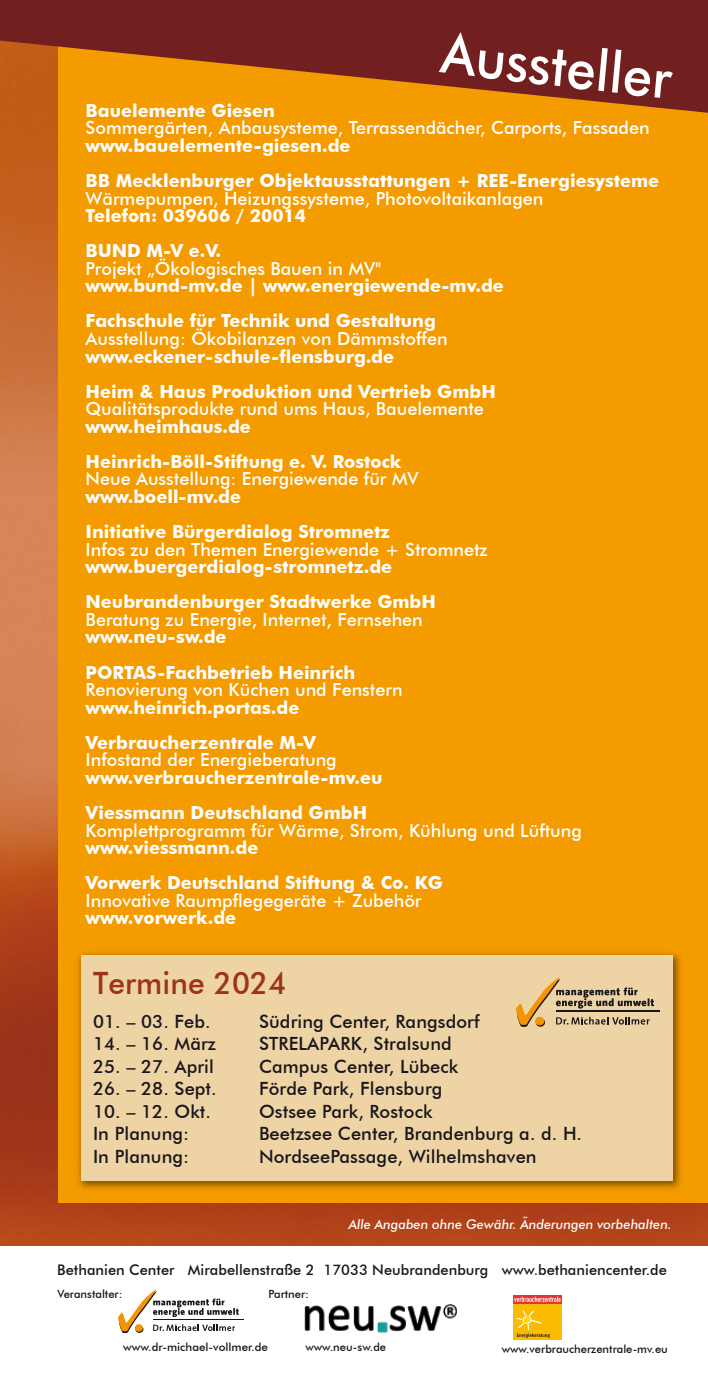
<style>
.page{position:relative;width:708px;height:1378px;background:#fff}
.page>*{position:absolute;margin:0;border:0;box-sizing:border-box;transform-origin:0 0}
.t1{font:500 56.7px "Futura BT";color:#fff;scale:.93 1}
.t2{font:500 30.82px "Futura BT";letter-spacing:.005em;color:#9d331b}
.t3{font:500 18.22px "Futura BT";letter-spacing:.005em;color:#1a171c}
.t4{font:700 18px/35.1px "Futura BT";color:#fff}
.t5{font:500 18px "Futura BT";color:#fff}
.t6{font:500 14.62px "Futura BT";color:#1a171c}
.t7{font:italic 500 13.28px "Futura BT";color:#fff}
.t8{font:500 11.25px "Futura BT";color:#1a171c}
</style>
<div class="page">
<img style="left:0;top:113px;width:708px;height:1132px">
<div style="left:58px;top:10px;width:650px;height:1193px;background:#f49b00"></div>
<svg style="left:0;top:0;width:708px;height:113px;fill:#72201f"></svg>
<svg style="left:118px;top:1289px;width:121px;height:44px"></svg>
<hr style="left:153px;top:1319px;width:91px;height:1px;background:#1a171c">
<img style="left:305px;top:1304px;width:152px;height:28px">
<div style="left:513px;top:1303px;width:49px;height:37px;background:#fabb00"></div>
<svg style="left:516px;top:1310px;width:34px;height:27px"></svg>
<div style="left:513px;top:1295px;width:49px;height:8px;background:#e53434"></div>
<svg style="left:514px;top:1296px;width:47px;height:6px"></svg>
<img style="left:77px;top:952px;width:604px;height:237px">
<div style="left:81px;top:955px;width:592px;height:225px;background:#eed4a5"></div>
<svg style="left:516px;top:977px;width:138px;height:50px"></svg>
<hr style="left:556px;top:1011px;width:103px;height:1px;background:#1a171c">
<h1 class="t1" style="left:446px;top:17px;width:251px;rotate:7deg">Aussteller</h1>
<p class="t4" style="left:86px;top:93px;width:191px">Bauelemente Giesen</p>
<p class="t5" style="left:86px;top:117px;width:565px">Sommergärten, Anbausysteme, Terrassendächer, Carports, Fassaden</p>
<p class="t4" style="left:86px;top:128px;width:575px">www.bauelemente-giesen.de<br>BB Mecklenburger Objektausstattungen + REE-Energiesysteme</p>
<p class="t5" style="left:86px;top:187px;width:459px">Wärmepumpen, Heizungssysteme, Photovoltaikanlagen</p>
<p class="t4" style="left:86px;top:198px;width:222px">Telefon: 039606 / 20014<br>BUND M-V e.V.</p>
<p class="t5" style="left:86px;top:257px;width:297px">Projekt „Ökologisches Bauen in MV"</p>
<p class="t4" style="left:86px;top:268px;width:420px">www.bund-mv.de | www.energiewende-mv.de<br>Fachschule für Technik und Gestaltung</p>
<p class="t5" style="left:86px;top:328px;width:363px">Ausstellung: Ökobilanzen von Dämmstoffen</p>
<p class="t4" style="left:86px;top:338px;width:412px">www.eckener-schule-flensburg.de<br>Heim &amp; Haus Produktion und Vertrieb GmbH</p>
<p class="t5" style="left:86px;top:398px;width:400px">Qualitätsprodukte rund ums Haus, Bauelemente</p>
<p class="t4" style="left:86px;top:409px;width:317px">www.heimhaus.de<br>Heinrich-Böll-Stiftung e. V. Rostock</p>
<p class="t5" style="left:86px;top:468px;width:335px">Neue Ausstellung: Energiewende für MV</p>
<p class="t4" style="left:86px;top:479px;width:306px">www.boell-mv.de<br>Initiative Bürgerdialog Stromnetz</p>
<p class="t5" style="left:86px;top:538px;width:403px">Infos zu den Themen Energiewende + Stromnetz</p>
<p class="t4" style="left:86px;top:549px;width:352px">www.buergerdialog-stromnetz.de<br>Neubrandenburger Stadtwerke GmbH</p>
<p class="t5" style="left:86px;top:608px;width:339px">Beratung zu Energie, Internet, Fernsehen</p>
<p class="t4" style="left:86px;top:619px;width:271px">www.neu-sw.de<br>PORTAS-Fachbetrieb Heinrich</p>
<p class="t5" style="left:86px;top:679px;width:318px">Renovierung von Küchen und Fenstern</p>
<p class="t4" style="left:86px;top:689px;width:232px">www.heinrich.portas.de<br>Verbraucherzentrale M-V</p>
<p class="t5" style="left:86px;top:749px;width:253px">Infostand der Energieberatung</p>
<p class="t4" style="left:86px;top:760px;width:298px">www.verbraucherzentrale-mv.eu<br>Viessmann Deutschland GmbH</p>
<p class="t5" style="left:86px;top:819px;width:498px">Komplettprogramm für Wärme, Strom, Kühlung und Lüftung</p>
<p class="t4" style="left:86px;top:830px;width:359px">www.viessmann.de<br>Vorwerk Deutschland Stiftung &amp; Co. KG</p>
<p class="t5" style="left:86px;top:889px;width:337px">Innovative Raumpflegegeräte + Zubehör</p>
<p class="t4" style="left:86px;top:900px;width:152px">www.vorwerk.de</p>
<h2 class="t2" style="left:93px;top:964px;width:195px">Termine 2024</h2>
<p class="t3" style="left:93px;top:1010px;width:119px">01. – 03. Feb.</p>
<p class="t3" style="left:259px;top:1010px;width:222px">Südring Center, Rangsdorf</p>
<p class="t3" style="left:93px;top:1032px;width:125px">14. – 16. März</p>
<p class="t3" style="left:259px;top:1032px;width:194px">STRELAPARK, Stralsund</p>
<p class="t3" style="left:93px;top:1055px;width:122px">25. – 27. April</p>
<p class="t3" style="left:259px;top:1055px;width:201px">Campus Center, Lübeck</p>
<p class="t3" style="left:93px;top:1077px;width:125px">26. – 28. Sept.</p>
<p class="t3" style="left:259px;top:1077px;width:185px">Förde Park, Flensburg</p>
<p class="t3" style="left:93px;top:1100px;width:120px">10. – 12. Okt.</p>
<p class="t3" style="left:259px;top:1100px;width:175px">Ostsee Park, Rostock</p>
<p class="t3" style="left:93px;top:1122px;width:98px">In Planung:</p>
<p class="t3" style="left:259px;top:1122px;width:324px">Beetzsee Center, Brandenburg a. d. H.</p>
<p class="t3" style="left:93px;top:1145px;width:98px">In Planung:</p>
<p class="t3" style="left:259px;top:1145px;width:279px">NordseePassage, Wilhelmshaven</p>
<p class="t7" style="left:349px;top:1215px;width:325px">Alle Angaben ohne Gewähr. Änderungen vorbehalten.</p>
<p class="t6" style="left:57px;top:1261px;width:611px">Bethanien Center Mirabellenstraße 2 17033 Neubrandenburg www.bethaniencenter.de</p>
<p class="t8" style="left:57px;top:1287px;width:67px">Veranstalter:</p>
<p class="t8" style="left:269px;top:1287px;width:42px">Partner:</p>
<p class="t8" style="left:123px;top:1340px;width:146px">www.dr-michael-vollmer.de</p>
<p class="t8" style="left:305px;top:1339px;width:82px">www.neu-sw.de</p>
<p class="t8" style="left:502px;top:1342px;width:168px">www.verbraucherzentrale-mv.eu</p>
</div>
